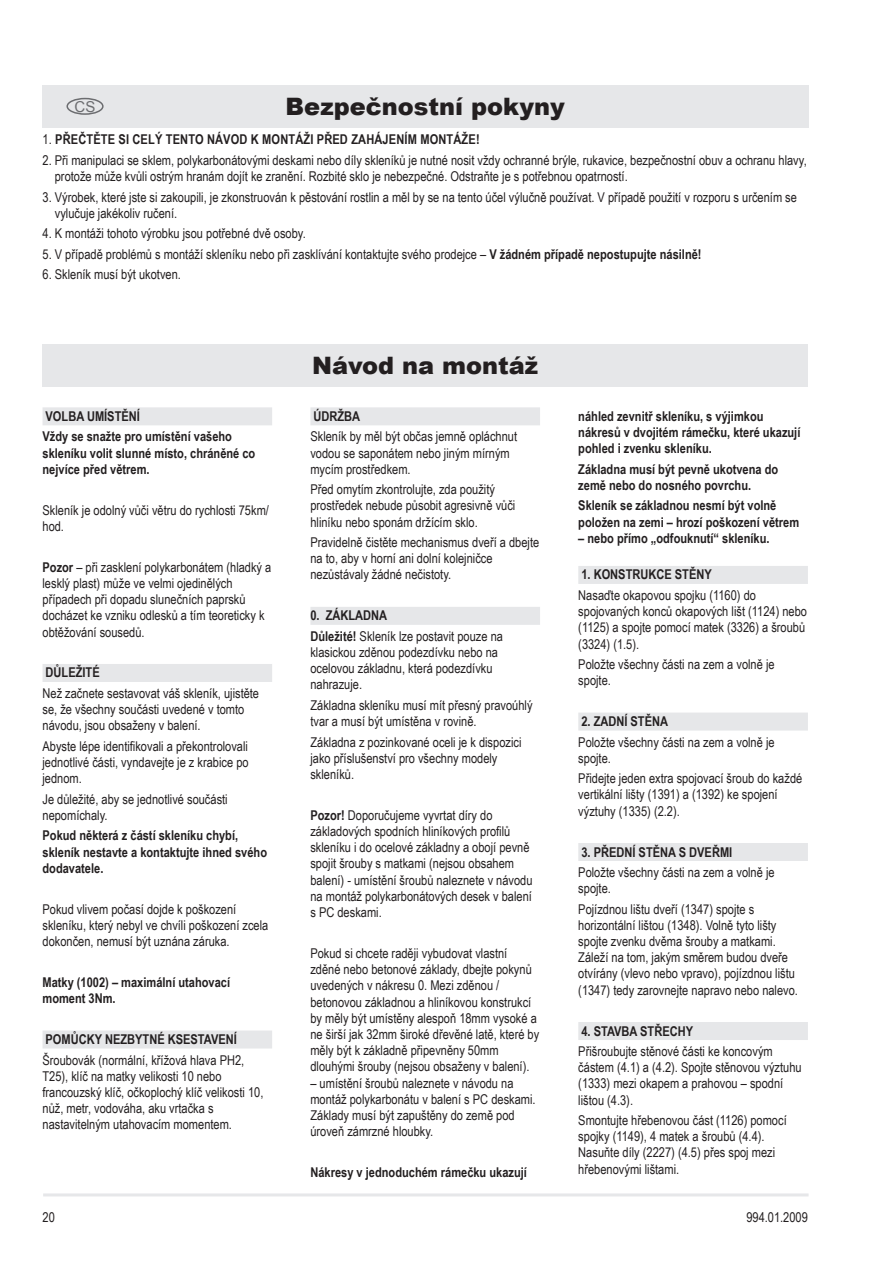
<style>
.page{position:relative;width:893px;height:1263px;background:#fff}
.page>*{position:absolute;margin:0;border:0;box-sizing:border-box;transform-origin:0 0}
.t1{font:900 24px "Arial";color:#231f20}
.t2{font:15px "Arial";color:#6c6d70}
.t3{font:13.5px/16.2px "Arial Narrow";color:#231f20}
.t4{font:700 13.5px/16.2px "Arial Narrow";color:#231f20}
.s1{font-weight:400}
.s2{font-weight:700}
</style>
<div class="page">
<hr style="left:43px;top:1193px;width:766px;height:3px;background:#e6e7e9">
<div style="left:43px;top:407px;width:229px;height:18px;background:#e6e7e9"></div>
<div style="left:43px;top:664px;width:229px;height:18px;background:#e6e7e9"></div>
<div style="left:43px;top:1030px;width:229px;height:18px;background:#e6e7e9"></div>
<div style="left:310px;top:407px;width:230px;height:18px;background:#e6e7e9"></div>
<div style="left:310px;top:607px;width:230px;height:18px;background:#e6e7e9"></div>
<div style="left:578px;top:566px;width:230px;height:18px;background:#e6e7e9"></div>
<div style="left:578px;top:712px;width:230px;height:18px;background:#e6e7e9"></div>
<div style="left:578px;top:843px;width:230px;height:18px;background:#e6e7e9"></div>
<div style="left:578px;top:1022px;width:230px;height:18px;background:#e6e7e9"></div>
<div style="left:43px;top:344px;width:765px;height:43px;background:#e6e7e9"></div>
<div style="left:43px;top:85px;width:765px;height:43px;background:#e6e7e9"></div>
<div style="left:66px;top:98px;width:38px;height:17px;border:2px solid #6c6d70;border-radius:50%"></div>
<p class="t2" style="left:75px;top:97px;width:22px">CS</p>
<h1 class="t1" style="left:286px;top:89px;width:281px">Bezpečnostní pokyny</h1>
<p class="t4" style="left:43px;top:131px;width:439px"><span class="s1">1.</span> PŘEČTĚTE SI CELÝ TENTO NÁVOD K MONTÁŽI PŘED ZAHÁJENÍM MONTÁŽE!</p>
<p class="t3" style="left:55px;top:152px;width:753px;text-indent:-12px">2. Při manipulaci se sklem, polykarbonátovými deskami nebo díly skleníků je nutné nosit vždy ochranné brýle, rukavice, bezpečnostní obuv a ochranu hlavy, protože může kvůli ostrým hranám dojít ke zranění. Rozbité sklo je nebezpečné. Odstraňte je s potřebnou opatrností.</p>
<p class="t3" style="left:55px;top:188px;width:744px;text-indent:-12px">3. Výrobek, které jste si zakoupili, je zkonstruován k pěstování rostlin a měl by se na tento účel výlučně používat. V případě použití v rozporu s určením se vylučuje jakékoliv ručení.</p>
<p class="t3" style="left:43px;top:225px;width:265px">4. K montáži tohoto výrobku jsou potřebné dvě osoby.</p>
<p class="t3" style="left:43px;top:245px;width:661px">5. V případě problémů s montáží skleníku nebo při zasklívání kontaktujte svého prodejce – <span class="s2">V žádném případě nepostupujte násilně!</span></p>
<p class="t3" style="left:43px;top:266px;width:140px">6. Skleník musí být ukotven.</p>
<h1 class="t1" style="left:219px;top:89px;width:414px">SICHERHEITSVORKEHRUNGEN</h1>
<p class="t4" style="left:43px;top:405px;width:191px;line-height:20.4px">VOLBA UMÍSTĚNÍ<br>Vždy se snažte pro umístění vašeho</p>
<p class="t4" style="left:43px;top:444px;width:214px">skleníku volit slunné místo, chráněné co nejvíce před větrem.</p>
<p class="t3" style="left:43px;top:501px;width:228px">Skleník je odolný vůči větru do rychlosti 75km/ hod.</p>
<p class="t3" style="left:43px;top:558px;width:230px"><span class="s2">Pozor</span> – při zasklení polykarbonátem (hladký a lesklý plast) může ve velmi ojedinělých případech při dopadu slunečních paprsků docházet ke vzniku odlesků a tím teoreticky k obtěžování sousedů.</p>
<p class="t4" style="left:46px;top:664px;width:56px">DŮLEŽITÉ</p>
<p class="t3" style="left:43px;top:684px;width:218px">Než začnete sestavovat váš skleník, ujistěte se, že všechny součásti uvedené v tomto návodu, jsou obsaženy v balení.</p>
<p class="t3" style="left:43px;top:737px;width:208px;text-align:justify">Abyste lépe identifikovali a překontrolovali jednotlivé části, vyndavejte je z krabice po jednom.</p>
<p class="t3" style="left:43px;top:790px;width:187px">Je důležité, aby se jednotlivé součásti nepomíchaly.</p>
<p class="t4" style="left:43px;top:827px;width:226px">Pokud některá z částí skleníku chybí, skleník nestavte a kontaktujte ihned svého dodavatele.</p>
<p class="t3" style="left:43px;top:900px;width:227px">Pokud vlivem počasí dojde k poškození skleníku, který nebyl ve chvíli poškození zcela dokončen, nemusí být uznána záruka.</p>
<p class="t4" style="left:43px;top:973px;width:189px">Matky (1002) – maximální utahovací moment 3Nm.</p>
<p class="t4" style="left:46px;top:1030px;width:193px">POMŮCKY NEZBYTNÉ KSESTAVENÍ</p>
<p class="t3" style="left:43px;top:1051px;width:222px">Šroubovák (normální, křížová hlava PH2, T25), klíč na matky velikosti 10 nebo francouzský klíč, očkoplochý klíč velikosti 10, nůž, metr, vodováha, aku vrtačka s nastavitelným utahovacím momentem.</p>
<p class="t3" style="left:43px;top:1208px;width:14px">20</p>
<h1 class="t1" style="left:312px;top:348px;width:228px">Návod na montáž</h1>
<p class="t4" style="left:313px;top:407px;width:48px">ÚDRŽBA</p>
<p class="t3" style="left:310px;top:428px;width:208px">Skleník by měl být občas jemně opláchnut vodou se saponátem nebo jiným mírným mycím prostředkem.</p>
<p class="t3" style="left:310px;top:481px;width:206px">Před omytím zkontrolujte, zda použitý prostředek nebude působit agresivně vůči hliníku nebo sponám držícím sklo.</p>
<p class="t3" style="left:310px;top:534px;width:230px">Pravidelně čistěte mechanismus dveří a dbejte na to, aby v horní ani dolní kolejničce nezůstávaly žádné nečistoty.</p>
<p class="t3" style="left:310px;top:605px;width:194px;line-height:20.4px"><span class="s2">0. ZÁKLADNA<br>Důležité!</span> Skleník lze postavit pouze na</p>
<p class="t3" style="left:310px;top:644px;width:189px">klasickou zděnou podezdívku nebo na ocelovou základnu, která podezdívku nahrazuje.</p>
<p class="t3" style="left:310px;top:696px;width:224px">Základna skleníku musí mít přesný pravoúhlý tvar a musí být umístěna v rovině.</p>
<p class="t3" style="left:310px;top:733px;width:213px">Základna z pozinkované oceli je k dispozici jako příslušenství pro všechny modely skleníků.</p>
<p class="t3" style="left:310px;top:806px;width:224px"><span class="s2">Pozor!</span> Doporučujeme vyvrtat díry do základových spodních hliníkových profilů skleníku i do ocelové základny a obojí pevně spojit šrouby s matkami (nejsou obsahem balení) - umístění šroubů naleznete v návodu na montáž polykarbonátových desek v balení s PC deskami.</p>
<p class="t3" style="left:310px;top:944px;width:230px">Pokud si chcete raději vybudovat vlastní zděné nebo betonové základy, dbejte pokynů uvedených v nákresu 0. Mezi zděnou / betonovou základnou a hliníkovou konstrukcí by měly být umístěny alespoň 18mm vysoké a ne širší jak 32mm široké dřevěné latě, které by měly být k základně připevněny 50mm dlouhými šrouby (nejsou obsaženy v balení).</p>
<p class="t3" style="left:310px;top:1074px;width:227px">– umístění šroubů naleznete v návodu na montáž polykarbonátu v balení s PC deskami.<br>Základy musí být zapuštěny do země pod úroveň zámrzné hloubky.</p>
<p class="t4" style="left:310px;top:1163px;width:218px">Nákresy v jednoduchém rámečku ukazují</p>
<p class="t4" style="left:578px;top:407px;width:224px">náhled zevnitř skleníku, s výjimkou nákresů v dvojitém rámečku, které ukazují pohled i zvenku skleníku.</p>
<p class="t4" style="left:578px;top:460px;width:201px">Základna musí být pevně ukotvena do země nebo do nosného povrchu.</p>
<p class="t4" style="left:578px;top:497px;width:222px">Skleník se základnou nesmí být volně položen na zemi – hrozí poškození větrem</p>
<p class="t4" style="left:578px;top:529px;width:193px">– nebo přímo „odfouknutí“ skleníku.</p>
<p class="t4" style="left:581px;top:566px;width:29px">1. Konstrukce</p>
<p class="t4" style="left:675px;top:566px;width:9px">stěny</p>
<p class="t3" style="left:578px;top:586px;width:230px">Nasaďte okapovou spojku (1160) do spojovaných konců okapových lišt (1124) nebo (1125) a spojte pomocí matek (3326) a šroubů (3324) (1.5).</p>
<p class="t3" style="left:578px;top:656px;width:198px">Položte všechny části na zem a volně je spojte.</p>
<p class="t4" style="left:581px;top:712px;width:27px">2. Zadní</p>
<p class="t4" style="left:631px;top:712px;width:9px">stěna</p>
<p class="t3" style="left:578px;top:733px;width:198px">Položte všechny části na zem a volně je spojte.</p>
<p class="t3" style="left:578px;top:770px;width:225px">Přidejte jeden extra spojovací šroub do každé vertikální lišty (1391) a (1392) ke spojení výztuhy (1335) (2.2).</p>
<p class="t4" style="left:581px;top:843px;width:28px">3. Přední</p>
<p class="t4" style="left:639px;top:843px;width:9px">stěna</p>
<p class="t4" style="left:679px;top:843px;width:19px">s dveřmi</p>
<p class="t3" style="left:578px;top:863px;width:198px">Položte všechny části na zem a volně je spojte.</p>
<p class="t3" style="left:578px;top:900px;width:221px">Pojízdnou lištu dveří (1347) spojte s horizontální lištou (1348). Volně tyto lišty spojte zvenku dvěma šrouby a matkami.<br>Záleží na tom, jakým směrem budou dveře otvírány (vlevo nebo vpravo), pojízdnou lištu (1347) tedy zarovnejte napravo nebo nalevo.</p>
<p class="t4" style="left:581px;top:1022px;width:28px">4. Stavba</p>
<p class="t4" style="left:640px;top:1022px;width:9px">střechy</p>
<p class="t3" style="left:578px;top:1043px;width:225px">Přišroubujte stěnové části ke koncovým částem (4.1) a (4.2). Spojte stěnovou výztuhu (1333) mezi okapem a prahovou – spodní lištou (4.3).</p>
<p class="t3" style="left:578px;top:1112px;width:210px">Smontujte hřebenovou část (1126) pomocí spojky (1149), 4 matek a šroubů (4.4).<br>Nasuňte díly (2227) (4.5) přes spoj mezi hřebenovými lištami.</p>
<p class="t3" style="left:746px;top:1208px;width:63px">994.01.2009</p>
</div>
